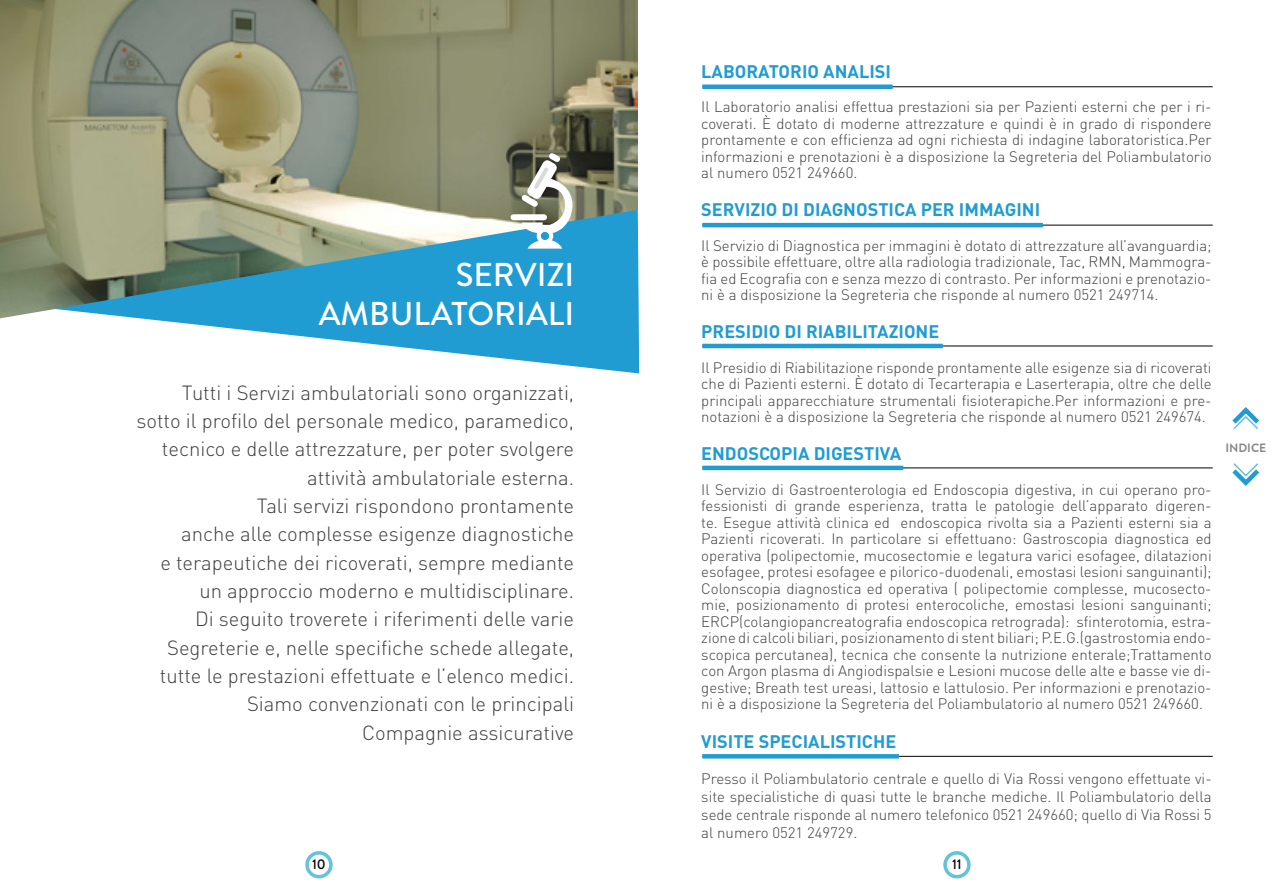
<style>
.page{position:relative;width:1276px;height:893px;background:#fff}
.page>*{position:absolute;margin:0;border:0;box-sizing:border-box;transform-origin:0 0}
.t1{font:500 33px/39.6px "Hv D Trial Brandon Grotesque";color:#fff;text-align:right}
.t2{font:300 20.25px/28.3px "DIN Pro";color:#3e3d40;text-align:right}
.t3{font:700 18px "DIN Pro";color:#219cd3}
.t4{font:300 15px/16.5px "DIN Pro";color:#3e3d40;text-align:justify}
.t5{font:500 14.1px "Hv D Trial Brandon Grotesque";color:#000}
.t6{font:700 12px "Hv D Trial Brandon Grotesque";color:#87888a}
</style>
<div class="page">
<svg style="left:1232px;top:463px;width:28px;height:23px"></svg>
<svg style="left:1232px;top:407px;width:28px;height:22px"></svg>
<div style="left:943px;top:851px;width:27px;height:27px;border:4px solid #63c3d9;border-radius:50%"></div>
<div style="left:305px;top:851px;width:28px;height:27px;border:4px solid #63c3d9;border-radius:50%"></div>
<svg style="left:0;top:236px;width:639px;height:137px"></svg>
<img style="left:0;top:0;width:638px;height:318px">
<div style="left:513px;top:214px;width:31px;height:6px;background:#fff"></div>
<svg style="left:527px;top:240px;width:35px;height:9px"></svg>
<svg style="left:516px;top:148px;width:57px;height:85px"></svg>
<div style="left:537px;top:228px;width:16px;height:16px;border:4px solid #fff;border-radius:50%"></div>
<hr style="left:702px;top:87px;width:510px;height:1px;background:#000">
<hr style="left:702px;top:225px;width:510px;height:1px;background:#000">
<hr style="left:702px;top:346px;width:510px;height:1px;background:#000">
<hr style="left:702px;top:468px;width:510px;height:1px;background:#000">
<hr style="left:702px;top:756px;width:510px;height:1px;background:#000">
<hr style="left:702px;top:85px;width:190px;height:4px;background:#219cd3">
<hr style="left:702px;top:223px;width:341px;height:4px;background:#219cd3">
<hr style="left:702px;top:344px;width:241px;height:4px;background:#219cd3">
<hr style="left:702px;top:466px;width:201px;height:4px;background:#219cd3">
<div style="left:702px;top:754px;width:197px;height:5px;background:#219cd3"></div>
<h1 class="t1" style="left:319px;top:255px;width:257px">SERVIZI<br>AMBULATORIALI</h1>
<p class="t2" style="left:136px;top:377px;width:439px">Tutti i Servizi ambulatoriali sono organizzati, sotto il profilo del personale medico, paramedico, tecnico e delle attrezzature, per poter svolgere attività ambulatoriale esterna.<br>Tali servizi rispondono prontamente<br>anche alle complesse esigenze diagnostiche<br>e terapeutiche dei ricoverati, sempre mediante un approccio moderno e multidisciplinare.<br>Di seguito troverete i riferimenti delle varie Segreterie e, nelle specifiche schede allegate, tutte le prestazioni effettuate e l’elenco medici.<br>Siamo convenzionati con le principali<br>Compagnie assicurative</p>
<p class="t3" style="left:701px;top:59px;width:191px">LABORATORIO ANALISI</p>
<p class="t4" style="left:701px;top:98px;width:512px">Il Laboratorio analisi effettua prestazioni sia per Pazienti esterni che per i ri&shy;coverati. È dotato di moderne attrezzature e quindi è in grado di rispondere prontamente e con efficienza ad ogni richiesta di indagine laboratoristica.Per informazioni e prenotazioni è a disposizione la Segreteria del Poliambulatorio al numero 0521 249660.</p>
<p class="t3" style="left:701px;top:197px;width:340px">SERVIZIO DI DIAGNOSTICA PER IMMAGINI</p>
<p class="t4" style="left:701px;top:236px;width:512px">Il Servizio di Diagnostica per immagini è dotato di attrezzature all’avanguardia; è possibile effettuare, oltre alla radiologia tradizionale, Tac, RMN, Mammogra&shy;fia ed Ecografia con e senza mezzo di contrasto. Per informazioni e prenotazio&shy;ni è a disposizione la Segreteria che risponde al numero 0521 249714.</p>
<p class="t3" style="left:701px;top:319px;width:239px">PRESIDIO DI RIABILITAZIONE</p>
<p class="t4" style="left:701px;top:358px;width:512px">Il Presidio di Riabilitazione risponde prontamente alle esigenze sia di ricoverati che di Pazienti esterni. È dotato di Tecarterapia e Laserterapia, oltre che delle principali apparecchiature strumentali fisioterapiche.Per informazioni e pre&shy;notazioni è a disposizione la Segreteria che risponde al numero 0521 249674.</p>
<p class="t3" style="left:701px;top:442px;width:201px">ENDOSCOPIA DIGESTIVA</p>
<p class="t4" style="left:701px;top:481px;width:512px">Il Servizio di Gastroenterologia ed Endoscopia digestiva, in cui operano pro&shy;fessionisti di grande esperienza, tratta le patologie dell’apparato digeren&shy;te. Esegue attività clinica ed endoscopica rivolta sia a Pazienti esterni sia a Pazienti ricoverati. In particolare si effettuano: Gastroscopia diagnostica ed operativa (polipectomie, mucosectomie e legatura varici esofagee, dilatazioni esofagee, protesi esofagee e pilorico-duodenali, emostasi lesioni sanguinanti); Colonscopia diagnostica ed operativa ( polipectomie complesse, mucosecto&shy;mie, posizionamento di protesi enterocoliche, emostasi lesioni sanguinanti; ERCP(colangiopancreatografia endoscopica retrograda): sfinterotomia, estra&shy;zione di calcoli biliari, posizionamento di stent biliari; P.E.G.(gastrostomia endo&shy;scopica percutanea), tecnica che consente la nutrizione enterale;Trattamento con Argon plasma di Angiodispalsie e Lesioni mucose delle alte e basse vie di&shy;gestive; Breath test ureasi, lattosio e lattulosio. Per informazioni e prenotazio&shy;ni è a disposizione la Segreteria del Poliambulatorio al numero 0521 249660.</p>
<p class="t3" style="left:701px;top:729px;width:197px">VISITE SPECIALISTICHE</p>
<p class="t4" style="left:701px;top:768px;width:512px;line-height:18px">Presso il Poliambulatorio centrale e quello di Via Rossi vengono effettuate vi&shy;site specialistiche di quasi tutte le branche mediche. Il Poliambulatorio della sede centrale risponde al numero telefonico 0521 249660; quello di Via Rossi 5 al numero 0521 249729.</p>
<p class="t5" style="left:312px;top:855px;width:15px">10</p>
<p class="t5" style="left:952px;top:855px;width:11px">11</p>
<p class="t6" style="left:1225px;top:439px;width:42px">INDICE</p>
</div>
